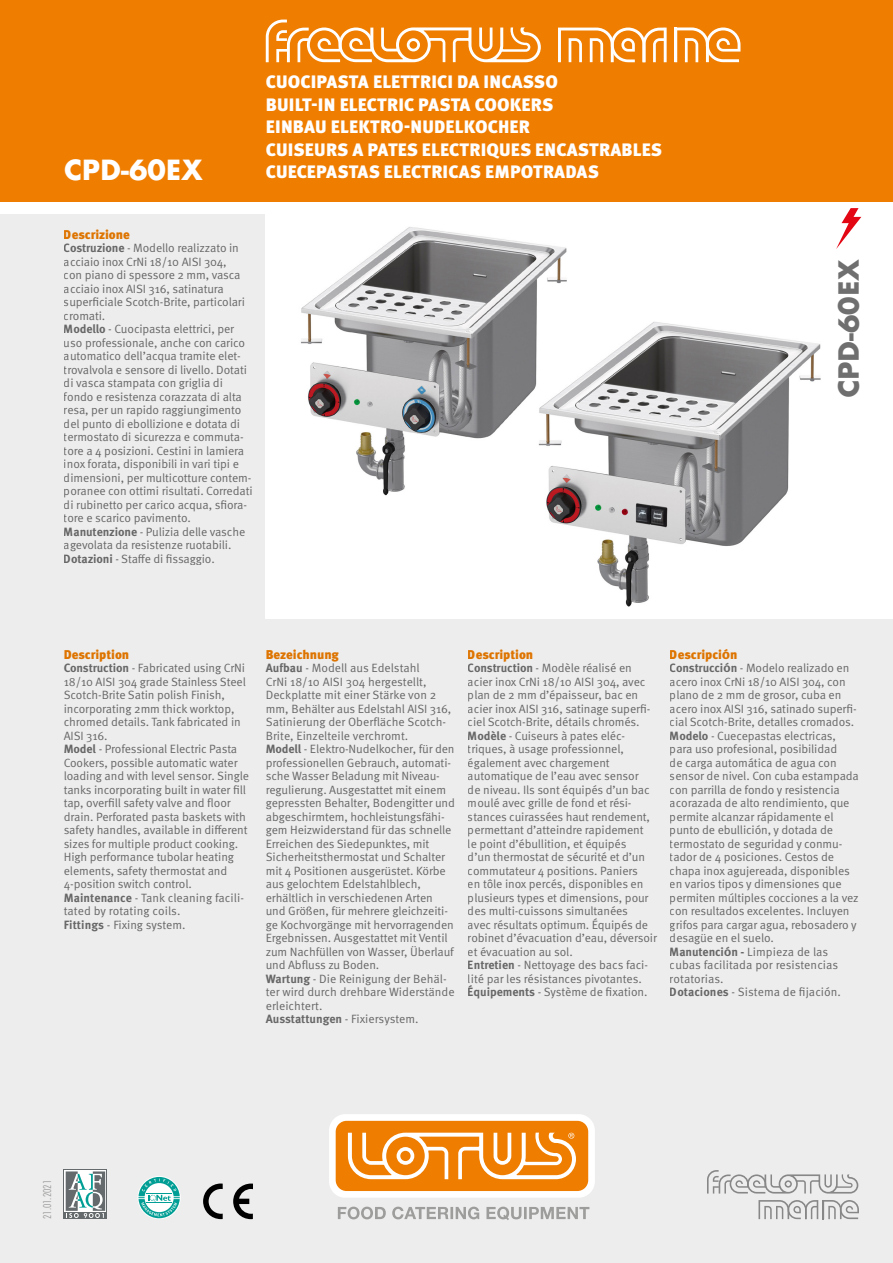
<style>
.page{position:relative;width:893px;height:1263px;background:#fff}
.page>*{position:absolute;margin:0;border:0;box-sizing:border-box;transform-origin:0 0}
.t1{font:700 27px "Futura";color:#fff}
.t2{font:700 27px "Futura";color:#706f6f}
.t3{font:900 18px "Meta OT";letter-spacing:.01em;color:#fff}
.t4{font:900 12.75px "Meta OT";letter-spacing:-.005em;color:#ef7d00}
.t5{font:12px/13.5px "Meta OT";letter-spacing:-.01em;color:#706f6f}
.t6{font:300 condensed 10.5px "Futura";color:#9d9d9c}
.s1{font-weight:700}
</style>
<div class="page">
<div style="left:0;top:214px;width:893px;height:1049px;background:#ededed"></div>
<div style="left:0;top:0;width:893px;height:201px;background:#ef7d00"></div>
<div style="left:266px;top:214px;width:627px;height:405px;background:#fff"></div>
<svg style="left:836px;top:208px;width:25px;height:41px"></svg>
<img style="left:301px;top:227px;width:266px;height:269px">
<img style="left:521px;top:317px;width:300px;height:290px">
<svg style="left:266px;top:20px;width:275px;height:42px"></svg>
<hr style="left:664px;top:28px;width:3px;height:34px;background:#fff">
<svg style="left:558px;top:28px;width:106px;height:34px"></svg>
<svg style="left:674px;top:27px;width:66px;height:35px"></svg>
<div style="left:64px;top:1170px;width:43px;height:49px;background:#656b6d"></div>
<svg style="left:65px;top:1170px;width:41px;height:42px"></svg>
<svg style="left:66px;top:1171px;width:39px;height:47px"></svg>
<svg style="left:138px;top:1176px;width:43px;height:43px"></svg>
<svg style="left:138px;top:1177px;width:42px;height:41px"></svg>
<svg style="left:233px;top:1183px;width:20px;height:36px"></svg>
<svg style="left:203px;top:1183px;width:20px;height:36px"></svg>
<svg style="left:338px;top:1206px;width:251px;height:14px"></svg>
<div style="left:329px;top:1114px;width:266px;height:84px;border:10px solid #fff;border-radius:11px"></div>
<div style="left:336px;top:1121px;width:252px;height:70px;background:#ef7d00;border-radius:11px"></div>
<svg style="left:348px;top:1132px;width:228px;height:47px"></svg>
<svg style="left:707px;top:1170px;width:151px;height:23px"></svg>
<svg style="left:758px;top:1200px;width:101px;height:19px"></svg>
<p class="t1" style="left:64px;top:150px;width:141px">CPD-60EX</p>
<p class="t3" style="left:266px;top:71px;width:294px">CUOCIPASTA ELETTRICI DA INCASSO</p>
<p class="t3" style="left:266px;top:94px;width:289px">BUILT-IN ELECTRIC PASTA COOKERS</p>
<p class="t3" style="left:266px;top:116px;width:266px">EINBAU ELEKTRO-NUDELKOCHER</p>
<p class="t3" style="left:266px;top:139px;width:398px">CUISEURS A PATES ELECTRIQUES ENCASTRABLES</p>
<p class="t3" style="left:266px;top:161px;width:335px">CUECEPASTAS ELECTRICAS EMPOTRADAS</p>
<p class="t4" style="left:64px;top:227px;width:68px">Descrizione</p>
<p class="t5" style="left:64px;top:242px;width:190px"><span class="s1">Costruzione</span> - Modello realizzato in acciaio inox CrNi 18/10 AISI 304,<br>con piano di spessore 2 mm, vasca acciaio inox AISI 316, satinatura superficiale Scotch-Brite, particolari cromati.<br><span class="s1">Modello</span> - Cuocipasta elettrici, per uso professionale, anche con carico automatico dell’acqua tramite elet&shy;trovalvola e sensore di livello. Dotati di vasca stampata con griglia di fondo e resistenza corazzata di alta resa, per un rapido raggiungimento del punto di ebollizione e dotata di termostato di sicurezza e commuta&shy;tore a 4 posizioni. Cestini in lamiera inox forata, disponibili in vari tipi e dimensioni, per multicotture contem&shy;poranee con ottimi risultati. Corredati di rubinetto per carico acqua, sfiora&shy;tore e scarico pavimento.<br><span class="s1">Manutenzione</span> - Pulizia delle vasche agevolata da resistenze ruotabili.<br><span class="s1">Dotazioni</span> - Staffe di fissaggio.</p>
<p class="t2" style="left:829px;top:398px;width:141px;rotate:-90deg">CPD-60EX</p>
<p class="t4" style="left:64px;top:647px;width:67px">Description</p>
<p class="t5" style="left:64px;top:662px;width:187px"><span class="s1">Construction</span> - Fabricated using CrNi 18/10 AISI 304 grade Stainless Steel Scotch-Brite Satin polish Finish, incorporating 2mm thick worktop, chromed details. Tank fabricated in AISI 316.<br><span class="s1">Model</span> - Professional Electric Pasta Cookers, possible automatic water loading and with level sensor. Single tanks incorporating built in water fill tap, overfill safety valve and floor drain. Perforated pasta baskets with safety handles, available in different sizes for multiple product cooking.<br>High performance tubolar heating elements, safety thermostat and 4-position switch control.<br><span class="s1">Maintenance</span> - Tank cleaning facili&shy;tated by rotating coils.<br><span class="s1">Fittings</span> - Fixing system.</p>
<p class="t4" style="left:266px;top:647px;width:75px">Bezeichnung</p>
<p class="t5" style="left:266px;top:662px;width:191px"><span class="s1">Aufbau</span> - Modell aus Edelstahl<br>CrNi 18/10 AISI 304 hergestellt, Deckplatte mit einer Stärke von 2 mm, Behälter aus Edelstahl AISI 316, Satinierung der Oberfläche Scotch-Brite, Einzelteile verchromt.<br><span class="s1">Modell</span> - Elektro-Nudelkocher, für den professionellen Gebrauch, automati&shy;sche Wasser Beladung mit Niveau&shy;regulierung. Ausgestattet mit einem gepressten Behalter, Bodengitter und abgeschirmtem, hochleistungsfähi&shy;gem Heizwiderstand für das schnelle Erreichen des Siedepunktes, mit Sicherheitsthermostat und Schalter mit 4 Positionen ausgerüstet. Körbe aus gelochtem Edelstahlblech, erhältlich in verschiedenen Arten und Größen, für mehrere gleichzeiti&shy;ge Kochvorgänge mit hervorragenden Ergebnissen. Ausgestattet mit Ventil zum Nachfüllen von Wasser, Überlauf und Abfluss zu Boden.<br><span class="s1">Wartung</span> - Die Reinigung der Behäl&shy;ter wird durch drehbare Widerstände erleichtert.<br><span class="s1">Ausstattungen</span> - Fixiersystem.</p>
<p class="t4" style="left:468px;top:647px;width:67px">Description</p>
<p class="t5" style="left:468px;top:662px;width:191px"><span class="s1">Construction</span> - Modèle réalisé en acier inox CrNi 18/10 AISI 304, avec plan de 2 mm d’épaisseur, bac en acier inox AISI 316, satinage superfi&shy;ciel Scotch-Brite, détails chromés.<br><span class="s1">Modèle</span> - Cuiseurs à pates eléc&shy;triques, à usage professionnel, également avec chargement automatique de l’eau avec sensor<br>de niveau. Ils sont équipés d’un bac moulé avec grille de fond et rési&shy;stances cuirassées haut rendement, permettant d’atteindre rapidement<br>le point d’ébullition, et équipés<br>d’un thermostat de sécurité et d’un commutateur 4 positions. Paniers<br>en tôle inox percés, disponibles en plusieurs types et dimensions, pour des multi-cuissons simultanées<br>avec résultats optimum. Équipés de robinet d’évacuation d’eau, déversoir et évacuation au sol.<br><span class="s1">Entretien</span> - Nettoyage des bacs faci&shy;lité par les résistances pivotantes.<br><span class="s1">Équipements</span> - Système de fixation.</p>
<p class="t4" style="left:670px;top:647px;width:69px">DescripciÓn</p>
<p class="t5" style="left:670px;top:662px;width:191px"><span class="s1">ConstrucciÓn</span> - Modelo realizado en acero inox CrNi 18/10 AISI 304, con plano de 2 mm de grosor, cuba en acero inox AISI 316, satinado superfi&shy;cial Scotch-Brite, detalles cromados.<br><span class="s1">Modelo</span> - Cuecepastas electricas, para uso profesional, posibilidad<br>de carga automática de agua con sensor de nivel. Con cuba estampada con parrilla de fondo y resistencia acorazada de alto rendimiento, que permite alcanzar rápidamente el punto de ebullición, y dotada de termostato de seguridad y conmu&shy;tador de 4 posiciones. Cestos de chapa inox agujereada, disponibles en varios tipos y dimensiones que permiten múltiples cocciones a la vez con resultados excelentes. Incluyen grifos para cargar agua, rebosadero y desagüe en el suelo.<br><span class="s1">ManutenciÓn -</span> Limpieza de las cubas facilitada por resistencias rotatorias.<br><span class="s1">Dotaciones</span> - Sistema de fijación.</p>
<p class="t6" style="left:41px;top:1219px;width:41px;rotate:-90deg">21.01.2021</p>
</div>
